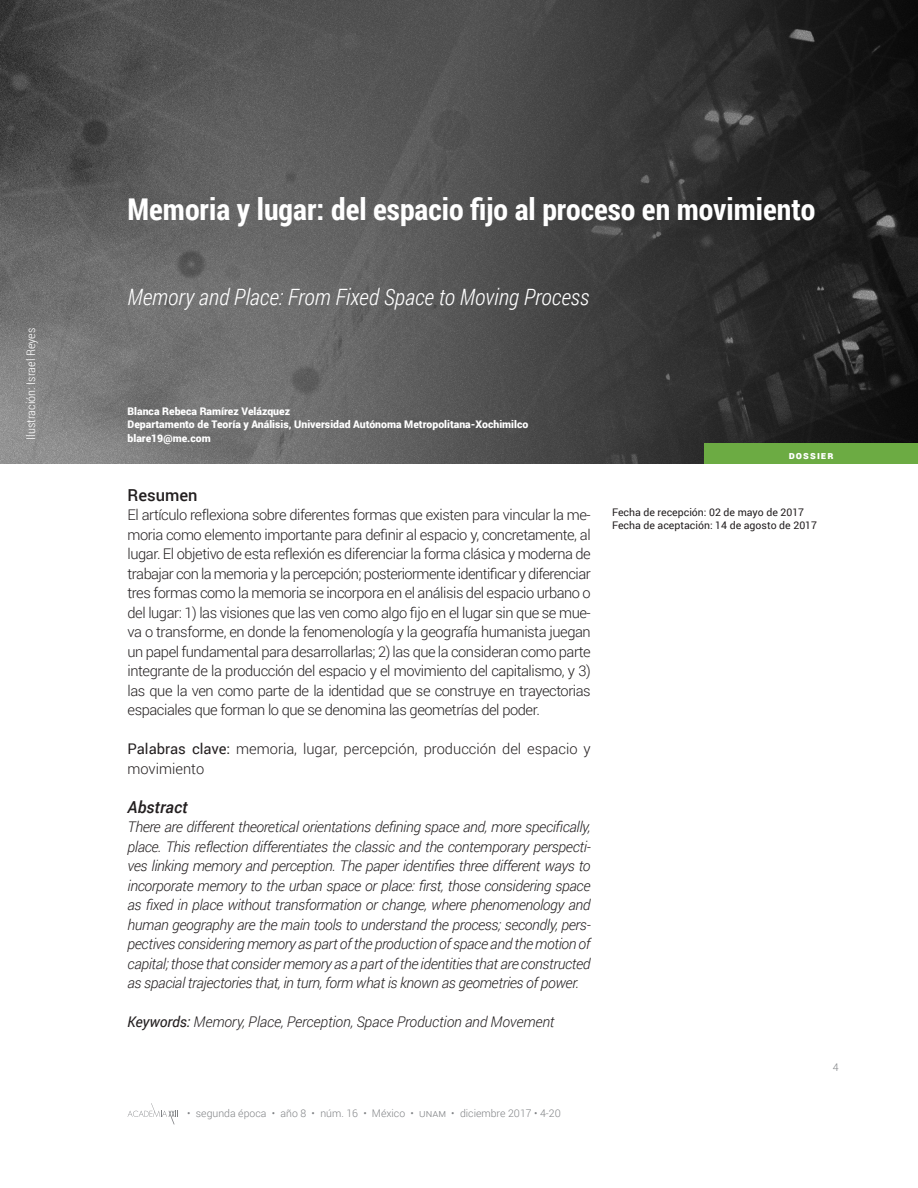
<style>
.page{position:relative;width:918px;height:1188px;background:#fff}
.page>*{position:absolute;margin:0;border:0;box-sizing:border-box;transform-origin:0 0}
.titulos{font:700 30px "Roboto Condensed";color:#fff}
.titulos_criticas_lib{font:italic 300 22.5px "Roboto Condensed";color:#fff}
.subtitulo{font:italic 500 16.5px "Roboto";color:#231f20}
.subtitulo-2{font:500 16.5px "Roboto";color:#231f20}
.cuerpo_texto_sin_san{font:300 14.7px/19.5px "Roboto";letter-spacing:-.01em;color:#231f20;text-align:justify}
.cuerpo_texto_sin_san-2{font:italic 300 14.7px/19.5px "Roboto";letter-spacing:-.02em;color:#231f20;text-align:justify}
.Pie_de_Foto{font:300 12px "Roboto Condensed";color:#fff;scale:1.05 1}
.autor{font:900 10.5px "Roboto";color:#fff}
.fechas{font:10.5px "Roboto";color:#231f20}
.bando{font:300 10.5px "Roboto";color:#808285}
.seccion{font:900 10.5px "Roboto";letter-spacing:.1em;color:#fff}
.s1{font-weight:400}
</style>
<div class="page">
<svg style="left:128px;top:1103px;width:50px;height:21px"></svg>
<img style="left:0;top:0;width:918px;height:463px">
<div style="left:704px;top:443px;width:214px;height:20px;background:#6cab43"></div>
<p class="Pie_de_Foto" style="left:22px;top:440px;width:108px;rotate:-90deg">Ilustración: Israel Reyes</p>
<p class="titulos" style="left:128px;top:188px;width:689px">Memoria y lugar: del espacio fijo al proceso en movimiento</p>
<p class="titulos_criticas_lib" style="left:128px;top:281px;width:463px">Memory and Place: From Fixed Space to Moving Process</p>
<p class="autor" style="left:128px;top:404px;width:164px">Blanca Rebeca Ramírez Velázquez</p>
<p class="autor" style="left:128px;top:417px;width:402px">Departamento de Teoría y Análisis, Universidad Autónoma Metropolitana-Xochimilco</p>
<p class="autor" style="left:128px;top:431px;width:85px">blare19@me.com</p>
<p class="subtitulo-2" style="left:128px;top:484px;width:71px">Resumen</p>
<p class="cuerpo_texto_sin_san" style="left:128px;top:505px;width:465px">El artículo reflexiona sobre diferentes formas que existen para vincular la me&shy;moria como elemento importante para definir al espacio y, concretamente, al lugar. El objetivo de esta reflexión es diferenciar la forma clásica y moderna de trabajar con la memoria y la percepción; posteriormente identificar y diferenciar tres formas como la memoria se incorpora en el análisis del espacio urbano o del lugar: 1) las visiones que las ven como algo fijo en el lugar sin que se mue&shy;va o transforme, en donde la fenomenología y la geografía humanista juegan un papel fundamental para desarrollarlas; 2) las que la consideran como parte integrante de la producción del espacio y el movimiento del capitalismo, y 3) las que la ven como parte de la identidad que se construye en trayectorias espaciales que forman lo que se denomina las geometrías del poder.</p>
<p class="cuerpo_texto_sin_san" style="left:128px;top:739px;width:465px"><span class="s1">Palabras clave:</span> memoria, lugar, percepción, producción del espacio y movimiento</p>
<p class="subtitulo" style="left:128px;top:796px;width:62px">Abstract</p>
<p class="cuerpo_texto_sin_san-2" style="left:128px;top:817px;width:465px">There are different theoretical orientations defining space and, more specifically, place. This reflection differentiates the classic and the contemporary perspecti&shy;ves linking memory and perception. The paper identifies three different ways to incorporate memory to the urban space or place: first, those considering space as fixed in place without transformation or change, where phenomenology and human geography are the main tools to understand the process; secondly, pers&shy;pectives considering memory as part of the production of space and the motion of capital; those that consider memory as a part of the identities that are constructed as spacial trajectories that, in turn, form what is known as geometries of power.</p>
<p class="cuerpo_texto_sin_san-2" style="left:128px;top:1012px;width:429px"><span class="s1">Keywords:</span> Memory, Place, Perception, Space Production and Movement</p>
<p class="bando" style="left:187px;top:1106px;width:375px">• segunda época • año 8 • núm. 16 • México • unam • diciembre 2017 • 4-20</p>
<p class="seccion" style="left:789px;top:447px;width:46px">dossier</p>
<p class="fechas" style="left:612px;top:505px;width:194px">Fecha de recepción: 02 de mayo de 2017</p>
<p class="fechas" style="left:612px;top:517px;width:207px">Fecha de aceptación: 14 de agosto de 2017</p>
<p class="bando" style="left:833px;top:1060px;width:7px">4</p>
</div>
